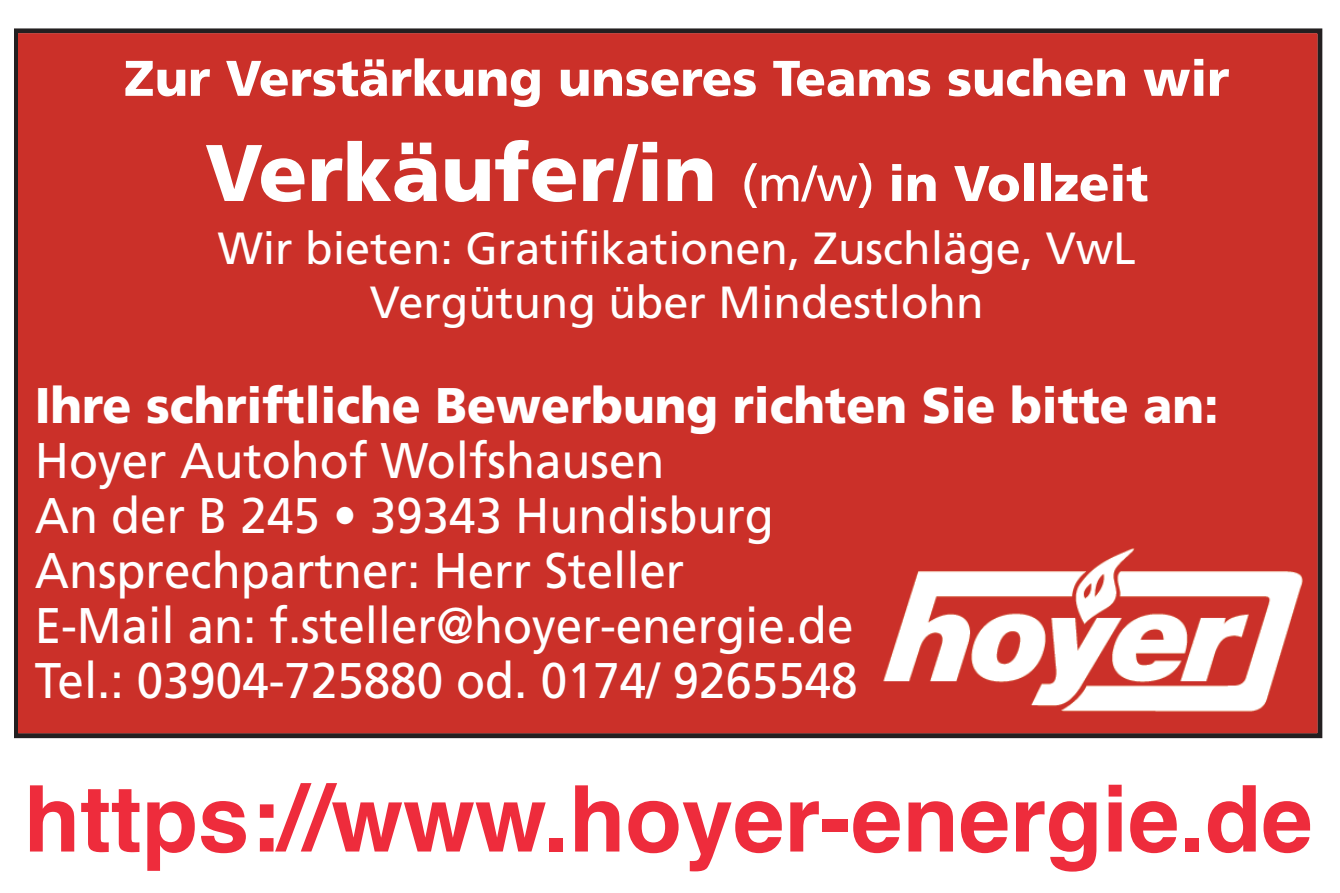
<style>
.page{position:relative;width:1340px;height:893px;background:#fff}
.page>*{position:absolute;margin:0;border:0;box-sizing:border-box;transform-origin:0 0}
.t1{font:700 92.25px "Helvetica";color:#ee2c3c}
.t2{font:80.1px "Frutiger Black+KYMNQM";color:#fff}
.t3{font:50.18px/55.1px "Frutiger Roman+JBJCVK";color:#fff;scale:.95 1}
.t4{font:50.18px "Frutiger Black+KYMNQM";color:#fff;scale:.95 1}
.t5{font:50.18px "Frutiger Black+KYMNQM";color:#fff}
.t6{font:45px/54px "Frutiger Roman+JBJCVK";color:#fff;text-align:center}
.s1{font-family:"Frutiger Roman+JBJCVK";font-size:50.18px}
.s2{font-size:50.18px}
</style>
<div class="page">
<div style="left:14px;top:28px;width:1308px;height:710px;border:5px solid #231f20"></div>
<div style="left:18px;top:33px;width:1299px;height:700px;background:#cb3029"></div>
<img style="left:879px;top:546px;width:424px;height:167px">
<p class="t5" style="left:124px;top:58px;width:1106px">Zur Verstärkung unseres Teams suchen wir</p>
<h2 class="t2" style="left:205px;top:141px;width:944px">Verkäufer/in <span class="s1">(m/w)</span> <span class="s2">in Vollzeit</span></h2>
<p class="t6" style="left:218px;top:224px;width:919px">Wir bieten: Gratifikationen, Zuschläge, VwL<br>Vergütung über Mindestlohn</p>
<p class="t4" style="left:35px;top:385px;width:1247px">Ihre schriftliche Bewerbung richten Sie bitte an:</p>
<p class="t3" style="left:35px;top:437px;width:867px">Hoyer Autohof Wolfshausen<br>An der B 245 • 39343 Hundisburg Ansprechpartner: Herr Steller<br>E-Mail an: f.steller@hoyer-energie.de Tel.: 03904-725880 od. 0174/ 9265548</p>
<h1 class="t1" style="left:24px;top:780px;width:1290px">https://www.hoyer-energie.de</h1>
</div>
